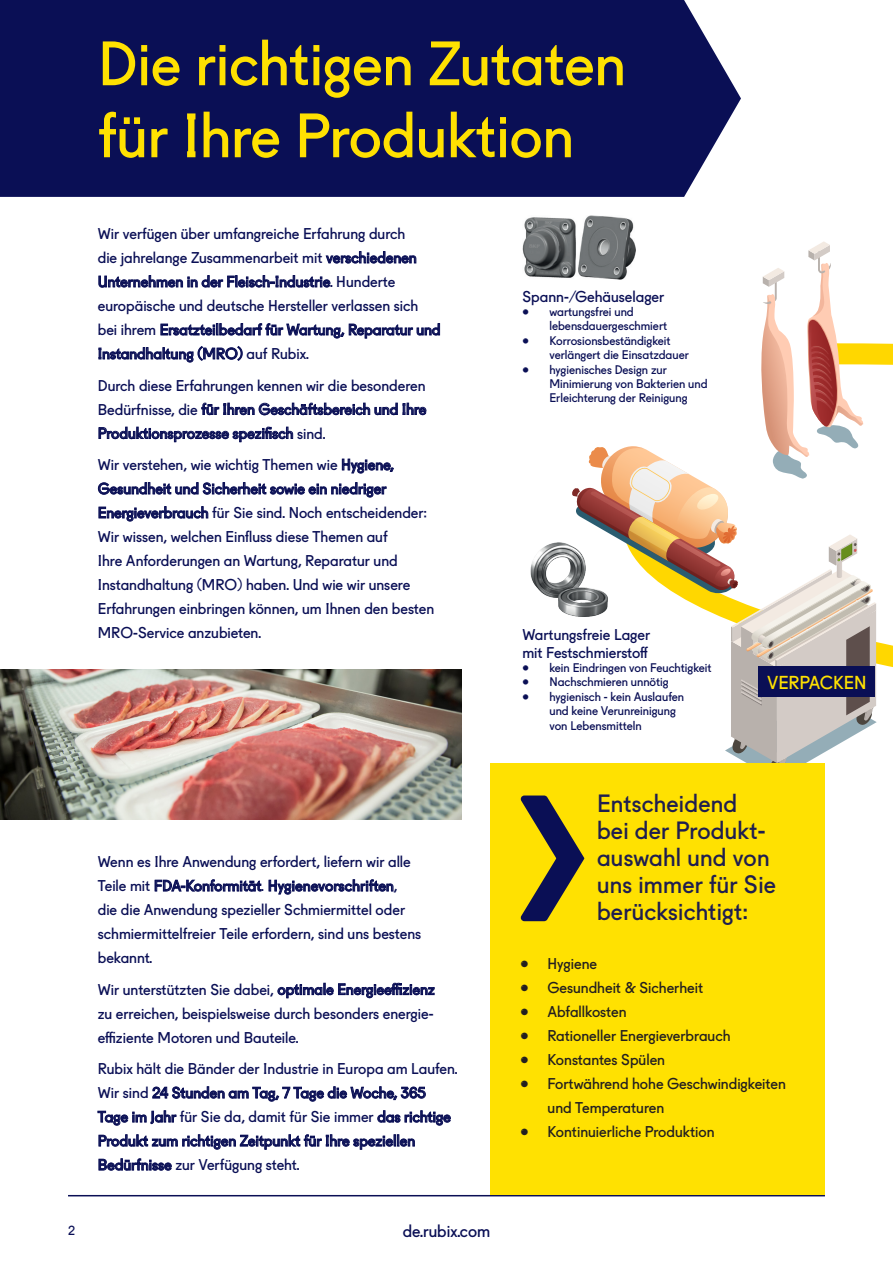
<style>
.page{position:relative;width:893px;height:1263px;background:#fff}
.page>*{position:absolute;margin:0;border:0;box-sizing:border-box;transform-origin:0 0}
.t1{font:60px "Fugue";color:#ffe101}
.Body{font:24px/27px "Fugue";letter-spacing:.01em;color:#1f1e4f}
.t2{font:18px "Fugue";color:#ffe101}
.t3{font:16.5px "Fugue";color:#0a0f55}
.Body-2{font:15px/24px "Fugue";color:#0a0f55}
.t4{font:15px/24px "Fugue";color:#231f20}
.Body-3{font:12.75px "Fugue";color:#0a0f55}
.t5{font:12px/14.4px "Fugue";color:#0a0f55}
</style>
<div class="page">
<svg style="left:572px;top:241px;width:321px;height:523px"></svg>
<hr style="left:68px;top:1195px;width:757px;height:1px;background:#0a0f55">
<img style="left:0;top:669px;width:461px;height:151px">
<div style="left:0;top:0;width:741px;height:197px;background:#0a0f55"></div>
<img style="left:522px;top:215px;width:114px;height:64px">
<img style="left:530px;top:519px;width:103px;height:128px">
<div style="left:491px;top:764px;width:334px;height:431px;background:#ffe101"></div>
<svg style="left:520px;top:795px;width:64px;height:126px"></svg>
<div style="left:758px;top:667px;width:117px;height:30px;background:#0a0f55"></div>
<p class="t1" style="left:98px;top:16px;width:529px">Die richtigen Zutaten</p>
<p class="t1" style="left:98px;top:88px;width:477px">für Ihre Produktion</p>
<p class="Body-2" style="left:98px;top:220px;width:344px">Wir verfügen über umfangreiche Erfahrung durch<br>die jahrelange Zusammenarbeit mit verschiedenen Unternehmen in der Fleisch-Industrie. Hunderte europäische und deutsche Hersteller verlassen sich bei ihrem Ersatzteilbedarf für Wartung, Reparatur und Instandhaltung (MRO) auf Rubix.</p>
<p class="Body-2" style="left:98px;top:372px;width:330px;text-align:justify">Durch diese Erfahrungen kennen wir die besonderen Bedürfnisse, die für Ihren Geschäftsbereich und Ihre Produktionsprozesse spezifisch sind.</p>
<p class="Body-2" style="left:98px;top:451px;width:338px">Wir verstehen, wie wichtig Themen wie Hygiene, Gesundheit und Sicherheit sowie ein niedriger Energieverbrauch für Sie sind. Noch entscheidender:<br>Wir wissen, welchen Einfluss diese Themen auf<br>Ihre Anforderungen an Wartung, Reparatur und Instandhaltung (MRO) haben. Und wie wir unsere Erfahrungen einbringen können, um Ihnen den besten MRO-Service anzubieten.</p>
<p class="Body-3" style="left:68px;top:1220px;width:9px">2</p>
<p class="Body-2" style="left:98px;top:848px;width:325px">Wenn es Ihre Anwendung erfordert, liefern wir alle Teile mit FDA-Konformität. Hygienevorschriften,<br>die die Anwendung spezieller Schmiermittel oder schmiermittelfreier Teile erfordern, sind uns bestens bekannt.</p>
<p class="Body-2" style="left:98px;top:976px;width:339px;text-align:justify">Wir unterstützten Sie dabei, optimale Energieeffizienz zu erreichen, beispielsweise durch besonders energie&shy;effiziente Motoren und Bauteile.</p>
<p class="Body-2" style="left:98px;top:1055px;width:361px">Rubix hält die Bänder der Industrie in Europa am Laufen.<br>Wir sind 24 Stunden am Tag, 7 Tage die Woche, 365<br>Tage im Jahr für Sie da, damit für Sie immer das richtige Produkt zum richtigen Zeitpunkt für Ihre speziellen Bedürfnisse zur Verfügung steht.</p>
<p class="t3" style="left:403px;top:1218px;width:89px">de.rubix.com</p>
<p class="Body-2" style="left:522px;top:283px;width:143px">Spann-/Gehäuselager</p>
<p class="t5" style="left:549px;top:303px;width:119px;text-indent:-27px">• wartungsfrei und lebensdauergeschmiert</p>
<p class="t5" style="left:549px;top:332px;width:141px;text-indent:-27px">• Korrosionsbeständigkeit verlängert die Einsatzdauer</p>
<p class="t5" style="left:549px;top:361px;width:160px;text-indent:-27px">• hygienisches Design zur<br>Minimierung von Bakterien und<br>Erleichterung der Reinigung</p>
<p class="Body-2" style="left:522px;top:624px;width:129px;line-height:18px">Wartungsfreie Lager mit Festschmierstoff</p>
<p class="t5" style="left:522px;top:659px;width:191px">• kein Eindringen von Feuchtigkeit</p>
<p class="t5" style="left:522px;top:674px;width:148px">• Nachschmieren unnötig</p>
<p class="t5" style="left:549px;top:688px;width:136px;text-indent:-27px">• hygienisch - kein Auslaufen und keine Verunreinigung von Lebensmitteln</p>
<p class="t2" style="left:767px;top:668px;width:101px">VERPACKEN</p>
<p class="Body" style="left:597px;top:787px;width:180px">Entscheidend<br>bei der Produkt&shy;auswahl und von uns immer für Sie berücksichtigt:</p>
<p class="t4" style="left:521px;top:950px;width:78px">• Hygiene</p>
<p class="t4" style="left:521px;top:974px;width:184px">• Gesundheit &amp; Sicherheit</p>
<p class="t4" style="left:521px;top:998px;width:107px">• Abfallkosten</p>
<p class="t4" style="left:521px;top:1022px;width:211px">• Rationeller Energieverbrauch</p>
<p class="t4" style="left:521px;top:1046px;width:146px">• Konstantes Spülen</p>
<p class="t4" style="left:548px;top:1070px;width:240px;text-indent:-27px">• Fortwährend hohe Geschwindigkeiten und Temperaturen</p>
<p class="t4" style="left:521px;top:1118px;width:195px">• Kontinuierliche Produktion</p>
</div>
